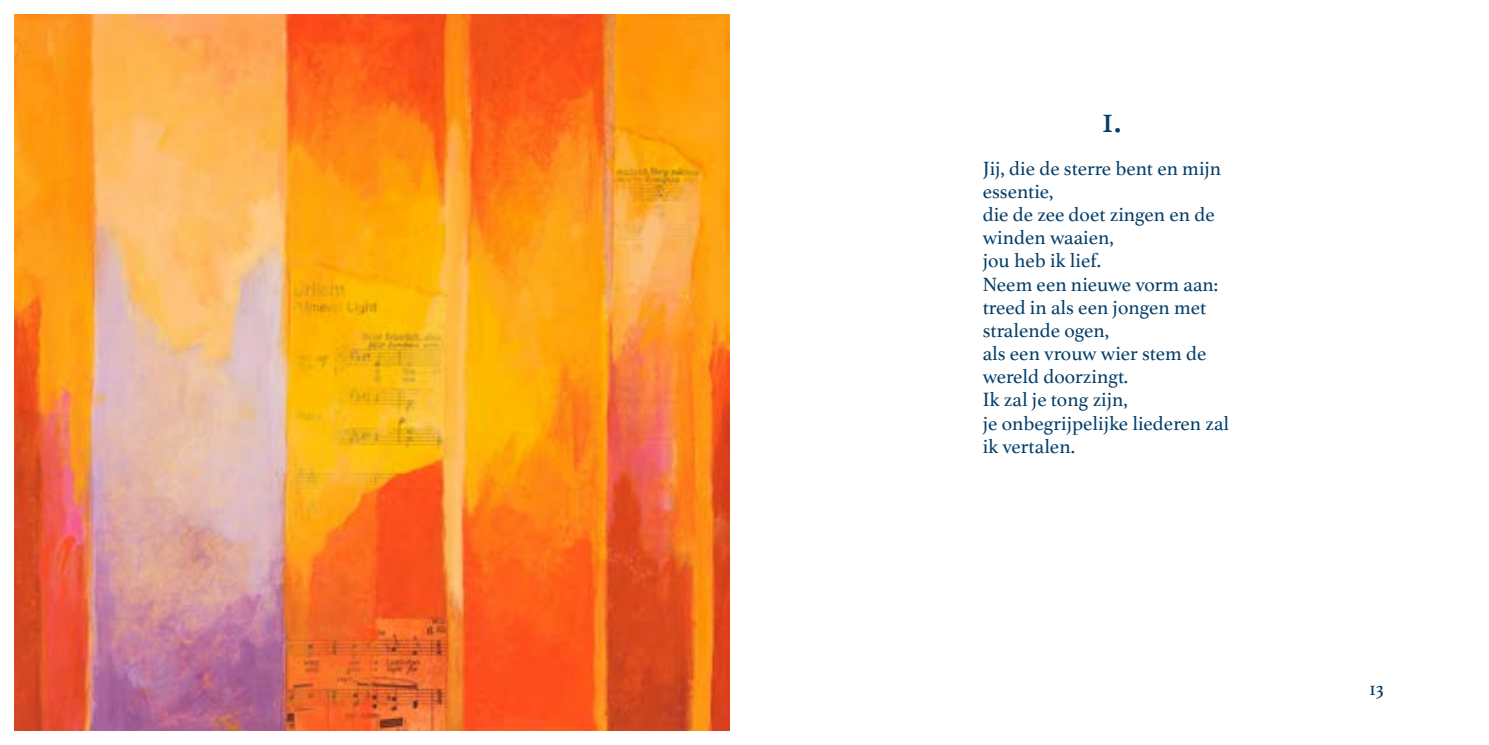
<style>
.page{position:relative;width:1489px;height:745px;background:#fff}
.page>*{position:absolute;margin:0;border:0;box-sizing:border-box;transform-origin:0 0}
.t1{font:36.75px "Athelas";color:#043e6a}
.t2{font:20.12px/23.1px "Athelas";color:#043e6a}
.t3{font:19.6px "Athelas";color:#043e6a}
</style>
<div class="page">
<img style="left:15px;top:15px;width:714px;height:714px">
<h1 class="t1" style="left:1101px;top:90px;width:21px">1.</h1>
<p class="t2" style="left:982px;top:156px;width:248px">Jij, die de sterre bent en mijn essentie,<br>die de zee doet zingen en de winden waaien,<br>jou heb ik lief.<br>Neem een nieuwe vorm aan: treed in als een jongen met stralende ogen,<br>als een vrouw wier stem de wereld doorzingt.<br>Ik zal je tong zijn,<br>je onbegrijpelijke liederen zal ik vertalen.</p>
<p class="t3" style="left:1369px;top:673px;width:16px">13</p>
</div>
